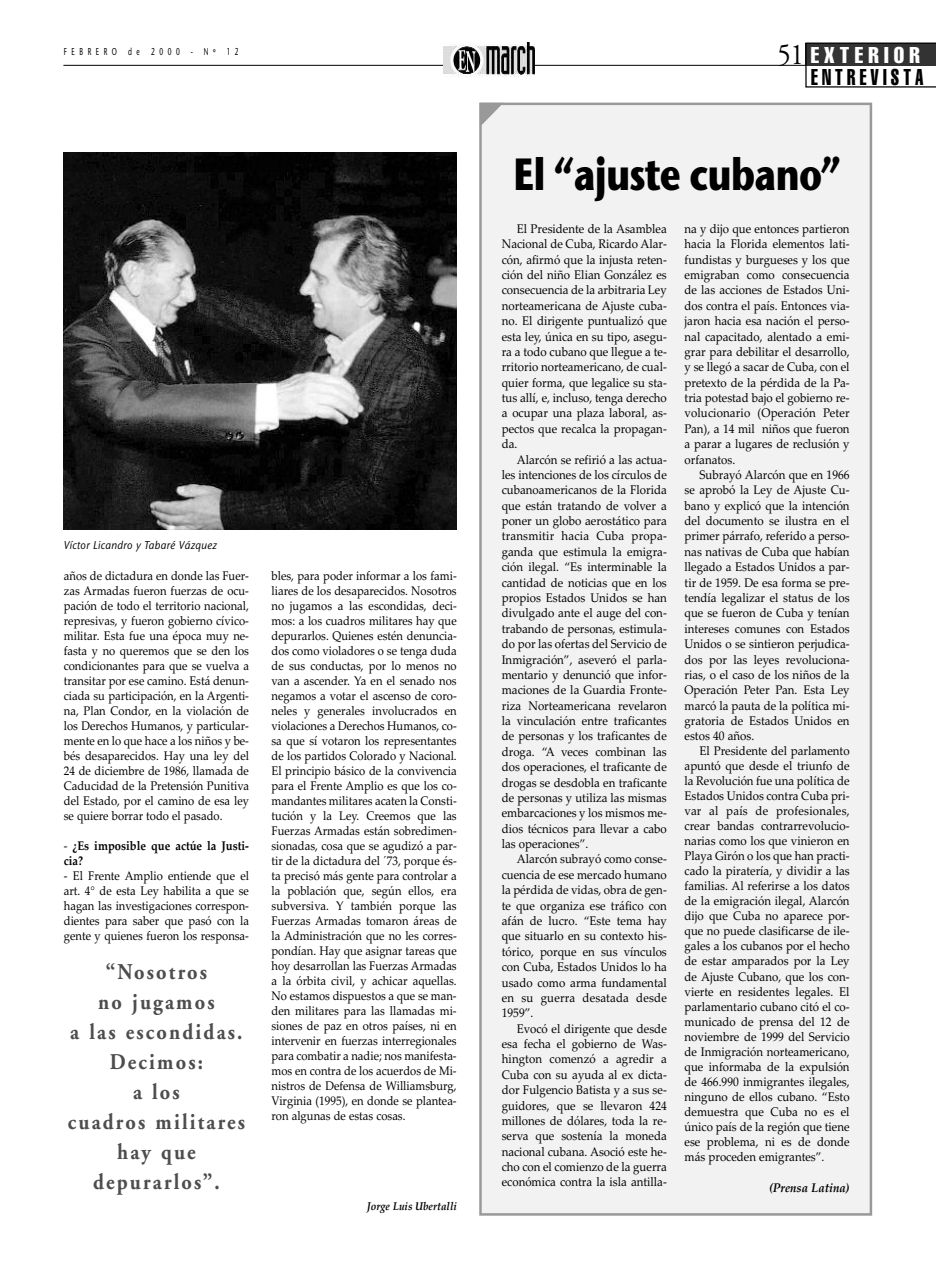
<style>
.page{position:relative;width:936px;height:1276px;background:#fff}
.page>*{position:absolute;margin:0;border:0;box-sizing:border-box;transform-origin:0 0}
.t1{font:45px "Stone Sans ITCTT Bold";letter-spacing:-.025em;color:#000;scale:.8 1}
.t2{font:30px "Adobe Garamond LT";color:#000;scale:.9 1}
.t3{font:22.5px/30px "Adobe Garamond Bold Os F";letter-spacing:.11em;color:#4d4d4d;text-align:center;scale:.9 1}
.t4{font:22.5px "Helvetica LT Std Comp";letter-spacing:.23em;color:#000;scale:.8 1}
.t5{font:22.5px "Helvetica LT Std Comp";letter-spacing:.23em;color:#fff}
.t6{font:12.5px/15.4px "Palatino Linotype";color:#000;text-align:justify;scale:.92 1}
.t7{font:12.5px/15px "Palatino Linotype";color:#000;text-align:justify;scale:.9 1}
.t8{font:700 12.5px/15px "Palatino Linotype";color:#000;scale:.9 1}
.t9{font:italic 700 12.5px "Palatino Linotype";color:#000;scale:.92 1}
.t10{font:italic 11.25px "Stone Sans ITCTT Medium";letter-spacing:.025em;color:#000;scale:.9 1}
.t11{font:italic 700 11.25px "Palatino Linotype";color:#000;scale:.9 1}
.t12{font:10px "Stone Sans ITCTT Medium";letter-spacing:.705em;color:#000;scale:.65 1}
.s1{font-weight:400}
</style>
<div class="page">
<hr style="left:63px;top:65px;width:872px;height:1px;background:#000">
<img style="left:443px;top:43px;width:91px;height:34px">
<svg style="left:805px;top:43px;width:130px;height:45px"></svg>
<img style="left:64px;top:152px;width:392px;height:378px">
<div style="left:481px;top:105px;width:388px;height:1108px;background:#f2f2f2"></div>
<div style="left:479px;top:103px;width:393px;height:1112px;border:2px solid #999"></div>
<svg style="left:480px;top:103px;width:23px;height:24px"></svg>
<p class="t12" style="left:64px;top:45px;width:270px">FEBRERO de 2000 - Nº 12</p>
<h2 class="t2" style="left:777px;top:38px;width:31px">51</h2>
<h3 class="t5" style="left:810px;top:46px;width:111px">EXTERIOR</h3>
<h3 class="t4" style="left:811px;top:69px;width:142px">ENTREVISTA</h3>
<p class="t10" style="left:64px;top:538px;width:172px">Víctor Licandro y Tabaré Vázquez</p>
<p class="t7" style="left:64px;top:568px;width:207px">años de dictadura en donde las Fuer&shy;zas Armadas fueron fuerzas de ocu&shy;pación de todo el territorio nacional, represivas, y fueron gobierno cívico&shy;militar. Esta fue una época muy ne&shy;fasta y no queremos que se den los condicionantes para que se vuelva a transitar por ese camino. Está denun&shy;ciada su participación, en la Argenti&shy;na, Plan Condor, en la violación de los Derechos Humanos, y particular&shy;mente en lo que hace a los niños y be&shy;bés desaparecidos. Hay una ley del 24 de diciembre de 1986, llamada de Caducidad de la Pretensión Punitiva del Estado, por el camino de esa ley se quiere borrar todo el pasado.</p>
<p class="t8" style="left:64px;top:838px;width:207px"><span class="s1">-</span> ¿Es imposible que actúe la Justi&shy;cia?</p>
<p class="t7" style="left:64px;top:868px;width:207px">- El Frente Amplio entiende que el art. 4° de esta Ley habilita a que se hagan las investigaciones correspon&shy;dientes para saber que pasó con la gente y quienes fueron los responsa-</p>
<h3 class="t3" style="left:68px;top:956px;width:198px">“Nosotros<br>no jugamos<br>a las escondidas.<br>Decimos:<br>a los<br>cuadros militares hay que depurarlos”.</h3>
<p class="t7" style="left:271px;top:568px;width:207px">bles, para poder informar a los fami&shy;liares de los desaparecidos. Nosotros no jugamos a las escondidas, deci&shy;mos: a los cuadros militares hay que depurarlos. Quienes estén denuncia&shy;dos como violadores o se tenga duda de sus conductas, por lo menos no van a ascender. Ya en el senado nos negamos a votar el ascenso de coro&shy;neles y generales involucrados en violaciones a Derechos Humanos, co&shy;sa que sí votaron los representantes de los partidos Colorado y Nacional.<br>El principio básico de la convivencia para el Frente Amplio es que los co&shy;mandantes militares acaten la Consti&shy;tución y la Ley. Creemos que las Fuerzas Armadas están sobredimen&shy;sionadas, cosa que se agudizó a par&shy;tir de la dictadura del ´73, porque és&shy;ta precisó más gente para controlar a la población que, según ellos, era subversiva. Y también porque las Fuerzas Armadas tomaron áreas de la Administración que no les corres&shy;pondían. Hay que asignar tareas que hoy desarrollan las Fuerzas Armadas a la órbita civil, y achicar aquellas.<br>No estamos dispuestos a que se man&shy;den militares para las llamadas mi&shy;siones de paz en otros países, ni en intervenir en fuerzas interregionales para combatir a nadie; nos manifesta&shy;mos en contra de los acuerdos de Mi&shy;nistros de Defensa de Williamsburg, Virginia (1995), en donde se plantea&shy;ron algunas de estas cosas.</p>
<p class="t11" style="left:367px;top:1199px;width:101px">Jorge Luis Ubertalli</p>
<h1 class="t1" style="left:513px;top:145px;width:410px">El “ajuste cubano”</h1>
<p class="t6" style="left:501px;top:221px;width:181px;text-indent:15px">El Presidente de la Asamblea Nacional de Cuba, Ricardo Alar&shy;cón, afirmó que la injusta reten&shy;ción del niño Elian González es consecuencia de la arbitraria Ley norteamericana de Ajuste cuba&shy;no. El dirigente puntualizó que esta ley, única en su tipo, asegu&shy;ra a todo cubano que llegue a te&shy;rritorio norteamericano, de cual&shy;quier forma, que legalice su sta&shy;tus allí, e, incluso, tenga derecho a ocupar una plaza laboral, as&shy;pectos que recalca la propagan&shy;da.</p>
<p class="t6" style="left:501px;top:451px;width:181px;text-indent:15px">Alarcón se refirió a las actua&shy;les intenciones de los círculos de cubanoamericanos de la Florida que están tratando de volver a poner un globo aerostático para transmitir hacia Cuba propa&shy;ganda que estimula la emigra&shy;ción ilegal. “Es interminable la cantidad de noticias que en los propios Estados Unidos se han divulgado ante el auge del con&shy;trabando de personas, estimula&shy;do por las ofertas del Servicio de Inmigración”, aseveró el parla&shy;mentario y denunció que infor&shy;maciones de la Guardia Fronte&shy;riza Norteamericana revelaron la vinculación entre traficantes de personas y los traficantes de droga. “A veces combinan las dos operaciones, el traficante de drogas se desdobla en traficante de personas y utiliza las mismas embarcaciones y los mismos me&shy;dios técnicos para llevar a cabo las operaciones”.</p>
<p class="t6" style="left:501px;top:851px;width:181px;text-indent:15px">Alarcón subrayó como conse&shy;cuencia de ese mercado humano la pérdida de vidas, obra de gen&shy;te que organiza ese tráfico con afán de lucro. “Este tema hay que situarlo en su contexto his&shy;tórico, porque en sus vínculos con Cuba, Estados Unidos lo ha usado como arma fundamental en su guerra desatada desde 1959”.</p>
<p class="t6" style="left:501px;top:1020px;width:181px;text-indent:15px">Evocó el dirigente que desde esa fecha el gobierno de Was&shy;hington comenzó a agredir a Cuba con su ayuda al ex dicta&shy;dor Fulgencio Batista y a sus se&shy;guidores, que se llevaron 424 millones de dólares, toda la re&shy;serva que sostenía la moneda nacional cubana. Asoció este he&shy;cho con el comienzo de la guerra económica contra la isla antilla-</p>
<p class="t6" style="left:684px;top:221px;width:181px">na y dijo que entonces partieron hacia la Florida elementos lati&shy;fundistas y burgueses y los que emigraban como consecuencia de las acciones de Estados Uni&shy;dos contra el país. Entonces via&shy;jaron hacia esa nación el perso&shy;nal capacitado, alentado a emi&shy;grar para debilitar el desarrollo, y se llegó a sacar de Cuba, con el pretexto de la pérdida de la Pa&shy;tria potestad bajo el gobierno re&shy;volucionario (Operación Peter Pan), a 14 mil niños que fueron a parar a lugares de reclusión y orfanatos.</p>
<p class="t6" style="left:684px;top:467px;width:181px;text-indent:15px">Subrayó Alarcón que en 1966 se aprobó la Ley de Ajuste Cu&shy;bano y explicó que la intención del documento se ilustra en el primer párrafo, referido a perso&shy;nas nativas de Cuba que habían llegado a Estados Unidos a par&shy;tir de 1959. De esa forma se pre&shy;tendía legalizar el status de los que se fueron de Cuba y tenían intereses comunes con Estados Unidos o se sintieron perjudica&shy;dos por las leyes revoluciona&shy;rias, o el caso de los niños de la Operación Peter Pan. Esta Ley marcó la pauta de la política mi&shy;gratoria de Estados Unidos en estos 40 años.</p>
<p class="t6" style="left:684px;top:743px;width:181px;line-height:15px;text-indent:15px">El Presidente del parlamento apuntó que desde el triunfo de la Revolución fue una política de Estados Unidos contra Cuba pri&shy;var al país de profesionales, crear bandas contrarrevolucio&shy;narias como los que vinieron en Playa Girón o los que han practi&shy;cado la piratería, y dividir a las familias. Al referirse a los datos de la emigración ilegal, Alarcón dijo que Cuba no aparece por&shy;que no puede clasificarse de ile&shy;gales a los cubanos por el hecho de estar amparados por la Ley de Ajuste Cubano, que los con&shy;vierte en residentes legales. El parlamentario cubano citó el co&shy;municado de prensa del 12 de noviembre de 1999 del Servicio de Inmigración norteamericano, que informaba de la expulsión de 466.990 inmigrantes ilegales, ninguno de ellos cubano. “Esto demuestra que Cuba no es el único país de la región que tiene ese problema, ni es de donde más proceden emigrantes”.</p>
<p class="t9" style="left:769px;top:1180px;width:89px">(Prensa Latina)</p>
</div>
